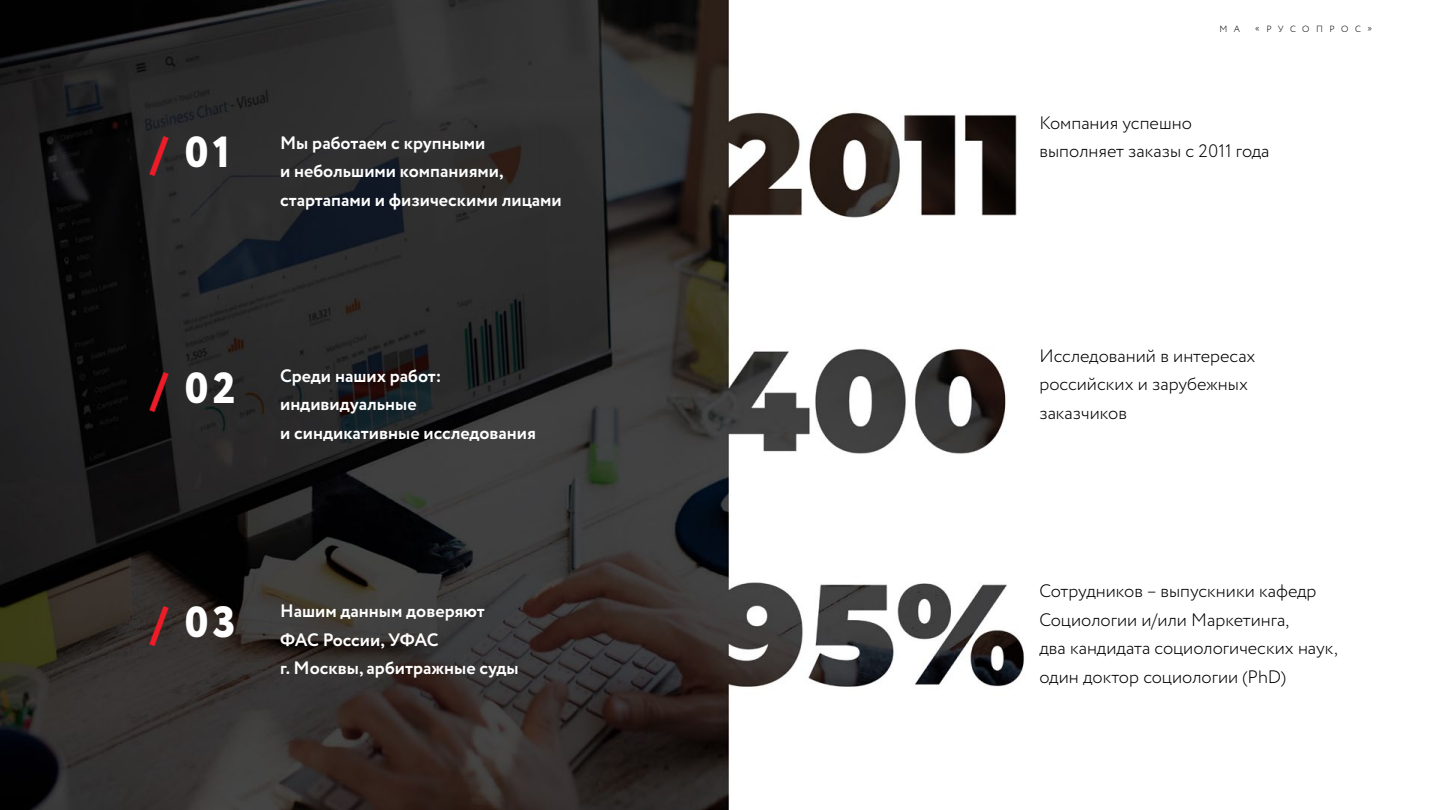
<style>
.page{position:relative;width:1440px;height:810px;background:#fff}
.page>*{position:absolute;margin:0;border:0;box-sizing:border-box;transform-origin:0 0}
.t1{font:800 43.5px "Circe";color:#fff}
.t2{font:300 18px/28.5px "Circe";color:#000}
.t3{font:700 18px/28.5px "Circe";color:#fff}
.t4{font:300 9px "Circe";color:#000}
.s1{color:#ed1c28}
</style>
<div class="page">
<img style="left:0;top:0;width:1024px;height:810px">
<p class="t4" style="left:1219px;top:23px;width:22px">М А</p>
<p class="t4" style="left:1255px;top:23px;width:118px">«Русопр ос»</p>
<h1 class="t1" style="left:151px;top:123px;width:81px"><span class="s1">/</span> 01</h1>
<p class="t3" style="left:280px;top:129px;width:283px">М ы работаем с крупными<br>и небольшими компаниями, стартапами и физическими лицами</p>
<p class="t2" style="left:1039px;top:109px;width:232px">Компания успешно выполняет заказы с 2011 года</p>
<h1 class="t1" style="left:151px;top:358px;width:86px"><span class="s1">/</span> 02</h1>
<p class="t3" style="left:280px;top:362px;width:257px">Среди наших работ: индивидуальные<br>и синдикативные исследования</p>
<p class="t2" style="left:1039px;top:342px;width:218px">Исследований в интересах российских и зарубежных заказчиков</p>
<h1 class="t1" style="left:151px;top:593px;width:87px"><span class="s1">/</span> 03</h1>
<p class="t3" style="left:280px;top:598px;width:240px">Нашим данным доверяют<br>ФАС России, УФАС<br>г. М осквы, арбитражные суды</p>
<p class="t2" style="left:1039px;top:577px;width:300px">Сотрудников – выпускники кафедр<br>Социологии и/или Маркетинга,<br>два кандидата социологических наук, один доктор социологии (PhD)</p>
</div>
